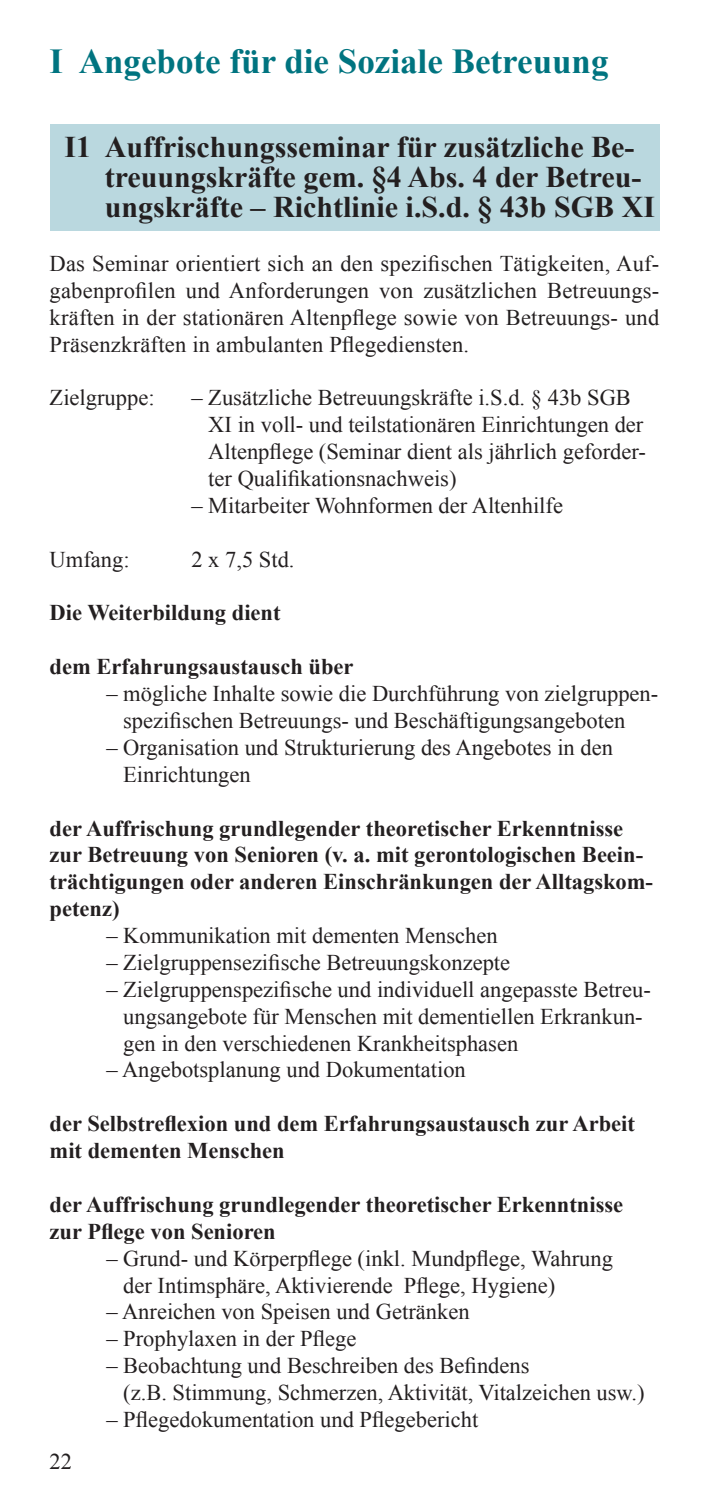
<style>
.page{position:relative;width:709px;height:1489px;background:#fff}
.page>*{position:absolute;margin:0;border:0;box-sizing:border-box;transform-origin:0 0}
.t1{font:700 35px "Times New Roman";color:#007480}
.t2{font:700 30px/30px "Times New Roman";color:#231f20}
.t3{font:22.5px/26.8px "Times New Roman";color:#231f20}
.t4{font:700 22.5px/26.8px "Times New Roman";color:#231f20}
</style>
<div class="page">
<div style="left:50px;top:124px;width:609px;height:106px;background:#bad8df"></div>
<h1 class="t1" style="left:50px;top:37px;width:560px">I Angebote für die Soziale Betreuung</h1>
<h2 class="t2" style="left:105px;top:131px;width:552px;text-indent:-40px">I1 Auffrischungsseminar für zusätzliche Be&shy;treuungskräfte gem. §4 Abs. 4 der Betreu&shy;ungskräfte – Richtlinie i.S.d. § 43b SGB XI</h2>
<p class="t3" style="left:50px;top:250px;width:611px;text-align:justify">Das Seminar orientiert sich an den spezifischen Tätigkeiten, Auf&shy;gabenprofilen und Anforderungen von zusätzlichen Betreuungs&shy;kräften in der stationären Altenpflege sowie von Betreuungs- und Präsenzkräften in ambulanten Pflegediensten.</p>
<p class="t3" style="left:50px;top:384px;width:106px">Zielgruppe:</p>
<p class="t3" style="left:208px;top:384px;width:439px;text-indent:-17px">– Zusätzliche Betreuungskräfte i.S.d. § 43b SGB XI in voll- und teilstationären Einrichtungen der Altenpflege (Seminar dient als jährlich geforder&shy;ter Qualifikationsnachweis)</p>
<p class="t3" style="left:191px;top:491px;width:373px">– Mitarbeiter Wohnformen der Altenhilfe</p>
<p class="t3" style="left:50px;top:545px;width:81px">Umfang:</p>
<p class="t3" style="left:191px;top:545px;width:105px">2 x 7,5 Std.</p>
<p class="t4" style="left:50px;top:599px;width:232px">Die Weiterbildung dient</p>
<p class="t4" style="left:50px;top:652px;width:305px">dem Erfahrungsaustausch über</p>
<p class="t3" style="left:123px;top:679px;width:536px;text-indent:-17px">– mögliche Inhalte sowie die Durchführung von zielgruppen&shy;spezifischen Betreuungs- und Beschäftigungsangeboten</p>
<p class="t3" style="left:123px;top:733px;width:491px;text-indent:-17px">– Organisation und Strukturierung des Angebotes in den<br>Einrichtungen</p>
<p class="t4" style="left:50px;top:814px;width:605px">der Auffrischung grundlegender theoretischer Erkenntnisse zur Betreuung von Senioren (v. a. mit gerontologischen Beein&shy;trächtigungen oder anderen Einschränkungen der Alltagskom&shy;petenz)</p>
<p class="t3" style="left:106px;top:921px;width:393px">– Kommunikation mit dementen Menschen</p>
<p class="t3" style="left:106px;top:948px;width:405px">– Zielgruppensezifische Betreuungskonzepte</p>
<p class="t3" style="left:123px;top:975px;width:529px;text-indent:-17px">– Zielgruppenspezifische und individuell angepasste Betreu&shy;ungsangebote für Menschen mit dementiellen Erkrankun&shy;gen in den verschiedenen Krankheitsphasen</p>
<p class="t3" style="left:106px;top:1056px;width:361px">– Angebotsplanung und Dokumentation</p>
<p class="t4" style="left:50px;top:1109px;width:587px">der Selbstreflexion und dem Erfahrungsaustausch zur Arbeit mit dementen Menschen</p>
<p class="t4" style="left:50px;top:1190px;width:575px">der Auffrischung grundlegender theoretischer Erkenntnisse zur Pflege von Senioren</p>
<p class="t3" style="left:123px;top:1244px;width:491px;text-indent:-17px">– Grund- und Körperpflege (inkl. Mundpflege, Wahrung der Intimsphäre, Aktivierende Pflege, Hygiene)</p>
<p class="t3" style="left:106px;top:1297px;width:365px">– Anreichen von Speisen und Getränken</p>
<p class="t3" style="left:106px;top:1324px;width:251px">– Prophylaxen in der Pflege</p>
<p class="t3" style="left:123px;top:1351px;width:523px;text-indent:-17px">– Beobachtung und Beschreiben des Befindens<br>(z.B. Stimmung, Schmerzen, Aktivität, Vitalzeichen usw.)</p>
<p class="t3" style="left:106px;top:1405px;width:373px">– Pflegedokumentation und Pflegebericht</p>
<p class="t3" style="left:50px;top:1447px;width:24px">22</p>
</div>
